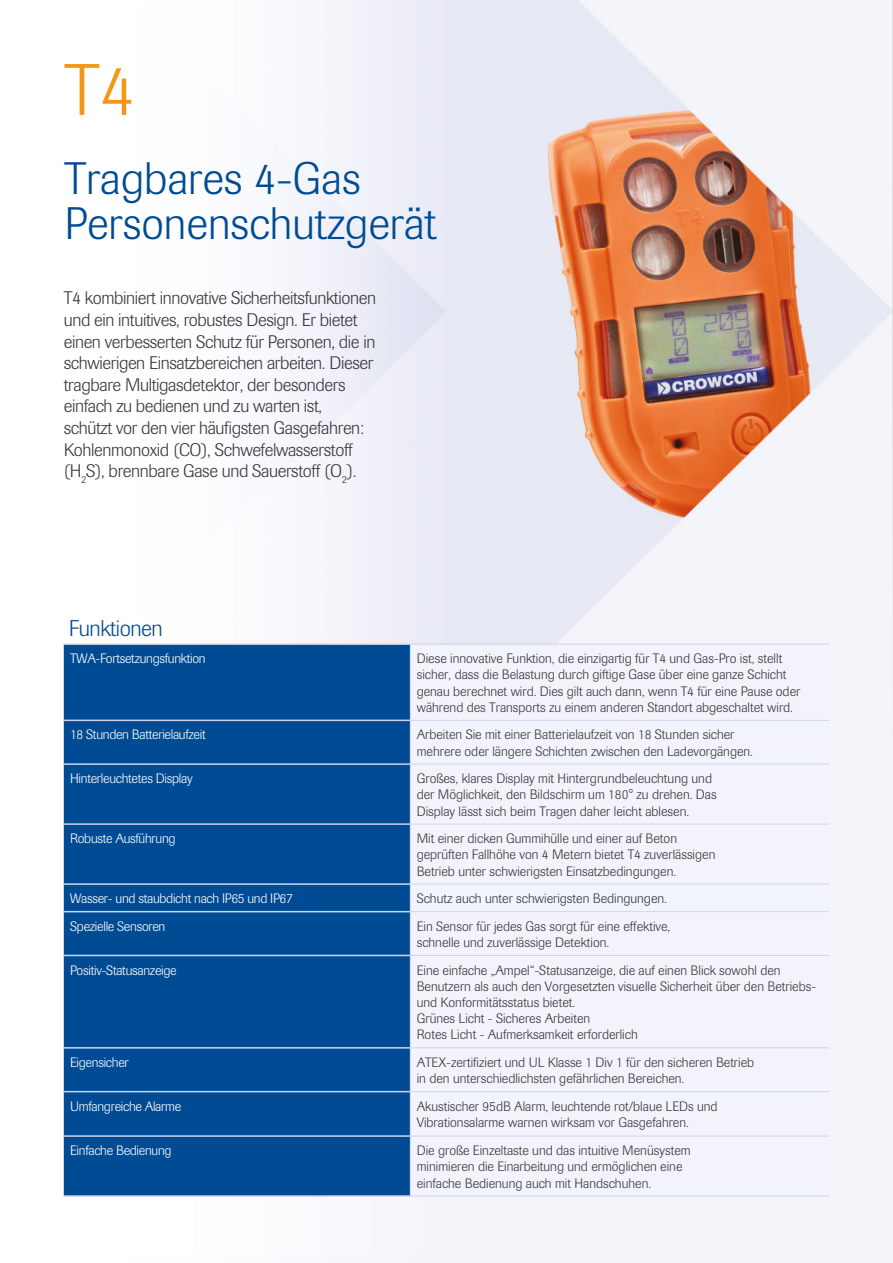
<style>
.page{position:relative;width:893px;height:1263px;background:#fff}
.page>*{position:absolute;margin:0;border:0;box-sizing:border-box;transform-origin:0 0}
.t1{font:300 72px "Imago";color:#f49712}
.t2{font:300 45px/45px "Imago";color:#004b93}
.t3{font:300 22.5px "Imago";letter-spacing:-.02em;color:#004b93}
.t4{font:300 18px/21.6px "Imago";letter-spacing:-.02em;color:#373739}
.t5{font:300 13.5px/16.2px "Imago";color:#373739}
.t6{font:300 13.5px "Imago";letter-spacing:-.02em;color:#fff}
</style>
<div class="page">
<img style="left:63px;top:0;width:830px;height:1263px">
<div style="left:64px;top:645px;width:346px;height:550px;background:#004b93"></div>
<div style="left:411px;top:645px;width:418px;height:551px;background:#f3f4fb"></div>
<hr style="left:64px;top:720px;width:346px;height:1px;background:#cfd4eb">
<hr style="left:64px;top:763px;width:346px;height:2px;background:#cfd4eb">
<hr style="left:64px;top:823px;width:346px;height:2px;background:#cfd4eb">
<hr style="left:64px;top:883px;width:346px;height:2px;background:#cfd4eb">
<hr style="left:64px;top:911px;width:346px;height:1px;background:#cfd4eb">
<hr style="left:64px;top:955px;width:346px;height:1px;background:#cfd4eb">
<hr style="left:64px;top:1047px;width:346px;height:1px;background:#cfd4eb">
<hr style="left:64px;top:1091px;width:346px;height:1px;background:#cfd4eb">
<hr style="left:64px;top:1135px;width:346px;height:2px;background:#cfd4eb">
<hr style="left:64px;top:1195px;width:346px;height:2px;background:#cfd4eb">
<hr style="left:64px;top:643px;width:346px;height:2px;background:#cfd4eb">
<hr style="left:410px;top:644px;width:419px;height:1px;background:#cfd4eb">
<hr style="left:410px;top:644px;width:1px;height:76px;background:#cfd4eb">
<hr style="left:410px;top:720px;width:419px;height:1px;background:#cfd4eb">
<hr style="left:410px;top:721px;width:1px;height:43px;background:#cfd4eb">
<hr style="left:410px;top:764px;width:419px;height:1px;background:#cfd4eb">
<hr style="left:410px;top:764px;width:1px;height:60px;background:#cfd4eb">
<hr style="left:410px;top:824px;width:419px;height:1px;background:#cfd4eb">
<hr style="left:410px;top:824px;width:1px;height:60px;background:#cfd4eb">
<hr style="left:410px;top:884px;width:419px;height:1px;background:#cfd4eb">
<svg style="left:410px;top:885px;width:1px;height:26px"></svg>
<hr style="left:410px;top:911px;width:419px;height:1px;background:#cfd4eb">
<hr style="left:410px;top:912px;width:1px;height:43px;background:#cfd4eb">
<hr style="left:410px;top:955px;width:419px;height:1px;background:#cfd4eb">
<hr style="left:410px;top:956px;width:1px;height:91px;background:#cfd4eb">
<hr style="left:410px;top:1047px;width:419px;height:1px;background:#cfd4eb">
<hr style="left:410px;top:1048px;width:1px;height:43px;background:#cfd4eb">
<hr style="left:410px;top:1091px;width:419px;height:1px;background:#cfd4eb">
<hr style="left:410px;top:1092px;width:1px;height:44px;background:#cfd4eb">
<hr style="left:410px;top:1136px;width:419px;height:1px;background:#cfd4eb">
<hr style="left:410px;top:1136px;width:1px;height:60px;background:#cfd4eb">
<hr style="left:410px;top:1196px;width:419px;height:1px;background:#cfd4eb">
<h1 class="t1" style="left:65px;top:50px;width:72px">T4</h1>
<h2 class="t2" style="left:65px;top:156px;width:374px">Tragbares 4-Gas<br>Personenschutzgerät</h2>
<p class="t4" style="left:64px;top:287px;width:314px">T4 kombiniert innovative Sicherheitsfunktionen und ein intuitives, robustes Design. Er bietet einen verbesserten Schutz für Personen, die in schwierigen Einsatzbereichen arbeiten. Dieser tragbare Multigasdetektor, der besonders einfach zu bedienen und zu warten ist,<br>schützt vor den vier häufigsten Gasgefahren:<br>Kohlenmonoxid (CO), Schwefelwasserstoff (H<sub>2</sub>S), brennbare Gase und Sauerstoff (O<sub>2</sub>).</p>
<h3 class="t3" style="left:69px;top:615px;width:95px">Funktionen</h3>
<p class="t6" style="left:70px;top:651px;width:137px">TWA-Fortsetzungsfunktion</p>
<p class="t5" style="left:417px;top:650px;width:385px">Diese innovative Funktion, die einzigartig für T4 und Gas-Pro ist, stellt sicher, dass die Belastung durch giftige Gase über eine ganze Schicht genau berechnet wird. Dies gilt auch dann, wenn T4 für eine Pause oder während des Transports zu einem anderen Standort abgeschaltet wird.</p>
<p class="t6" style="left:70px;top:727px;width:137px">18 Stunden Batterielaufzeit</p>
<p class="t5" style="left:417px;top:727px;width:338px">Arbeiten Sie mit einer Batterielaufzeit von 18 Stunden sicher mehrere oder längere Schichten zwischen den Ladevorgängen.</p>
<p class="t6" style="left:70px;top:771px;width:124px">Hinterleuchtetes Display</p>
<p class="t5" style="left:417px;top:770px;width:302px">Großes, klares Display mit Hintergrundbeleuchtung und der Möglichkeit, den Bildschirm um 180° zu drehen. Das<br>Display lässt sich beim Tragen daher leicht ablesen.</p>
<p class="t6" style="left:70px;top:831px;width:107px">Robuste Ausführung</p>
<p class="t5" style="left:417px;top:830px;width:300px">Mit einer dicken Gummihülle und einer auf Beton geprüften Fallhöhe von 4 Metern bietet T4 zuverlässigen<br>Betrieb unter schwierigsten Einsatzbedingungen.</p>
<p class="t6" style="left:70px;top:891px;width:224px">Wasser- und staubdicht nach IP65 und IP67</p>
<p class="t5" style="left:417px;top:890px;width:252px">Schutz auch unter schwierigsten Bedingungen.</p>
<p class="t6" style="left:70px;top:919px;width:97px">Spezielle Sensoren</p>
<p class="t5" style="left:417px;top:918px;width:255px">Ein Sensor für jedes Gas sorgt für eine effektive, schnelle und zuverlässige Detektion.</p>
<p class="t6" style="left:70px;top:962px;width:108px">Positiv-Statusanzeige</p>
<p class="t5" style="left:417px;top:962px;width:401px">Eine einfache „Ampel“-Statusanzeige, die auf einen Blick sowohl den Benutzern als auch den Vorgesetzten visuelle Sicherheit über den Betriebs&shy;und Konformitätsstatus bietet.<br>Grünes Licht - Sicheres Arbeiten<br>Rotes Licht - Aufmerksamkeit erforderlich</p>
<p class="t6" style="left:70px;top:1055px;width:60px">Eigensicher</p>
<p class="t5" style="left:417px;top:1054px;width:339px">ATEX-zertifiziert und UL Klasse 1 Div 1 für den sicheren Betrieb in den unterschiedlichsten gefährlichen Bereichen.</p>
<p class="t6" style="left:70px;top:1099px;width:112px">Umfangreiche Alarme</p>
<p class="t5" style="left:417px;top:1098px;width:302px">Akustischer 95dB Alarm, leuchtende rot/blaue LEDs und<br>Vibrationsalarme warnen wirksam vor Gasgefahren.</p>
<p class="t6" style="left:70px;top:1143px;width:103px">Einfache Bedienung</p>
<p class="t5" style="left:417px;top:1142px;width:275px">Die große Einzeltaste und das intuitive Menüsystem minimieren die Einarbeitung und ermöglichen eine einfache Bedienung auch mit Handschuhen.</p>
</div>
